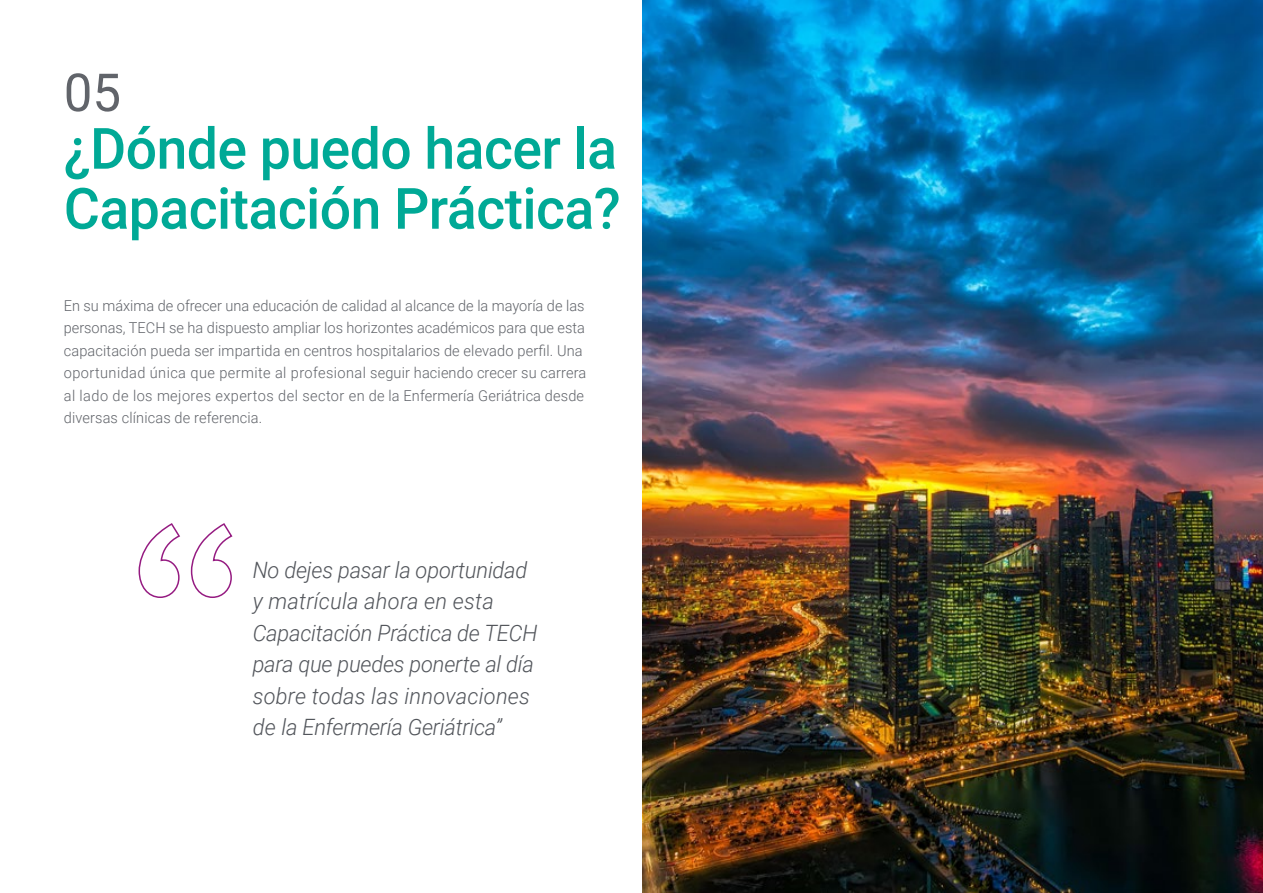
<style>
.page{position:relative;width:1263px;height:893px;background:#fff}
.page>*{position:absolute;margin:0;border:0;box-sizing:border-box;transform-origin:0 0}
.t1{font:500 57px/60px "Roboto";letter-spacing:-.01em;color:#00a996}
.t2{font:52.5px "Roboto";color:#61646a}
.t3{font:italic 300 22.5px/31.5px "Roboto";letter-spacing:-.01em;color:#52555b}
.t4{font:300 15px/22.5px "Roboto";letter-spacing:.01em;color:#61646a}
</style>
<div class="page">
<svg style="left:138px;top:523px;width:95px;height:75px"></svg>
<img style="left:642px;top:0;width:621px;height:893px">
<h2 class="t2" style="left:64px;top:56px;width:59px">05</h2>
<h1 class="t1" style="left:64px;top:116px;width:558px">¿Dónde puedo hacer la<br>Capacitación Práctica?</h1>
<p class="t4" style="left:64px;top:293px;width:524px">En su máxima de ofrecer una educación de calidad al alcance de la mayoría de las personas, TECH se ha dispuesto ampliar los horizontes académicos para que esta capacitación pueda ser impartida en centros hospitalarios de elevado perfil. Una oportunidad única que permite al profesional seguir haciendo crecer su carrera al lado de los mejores expertos del sector en de la Enfermería Geriátrica desde diversas clínicas de referencia.</p>
<h3 class="t3" style="left:253px;top:553px;width:286px">No dejes pasar la oportunidad y matrícula ahora en esta<br>Capacitación Práctica de TECH para que puedes ponerte al día sobre todas las innovaciones de la Enfermería Geriátrica”</h3>
</div>
